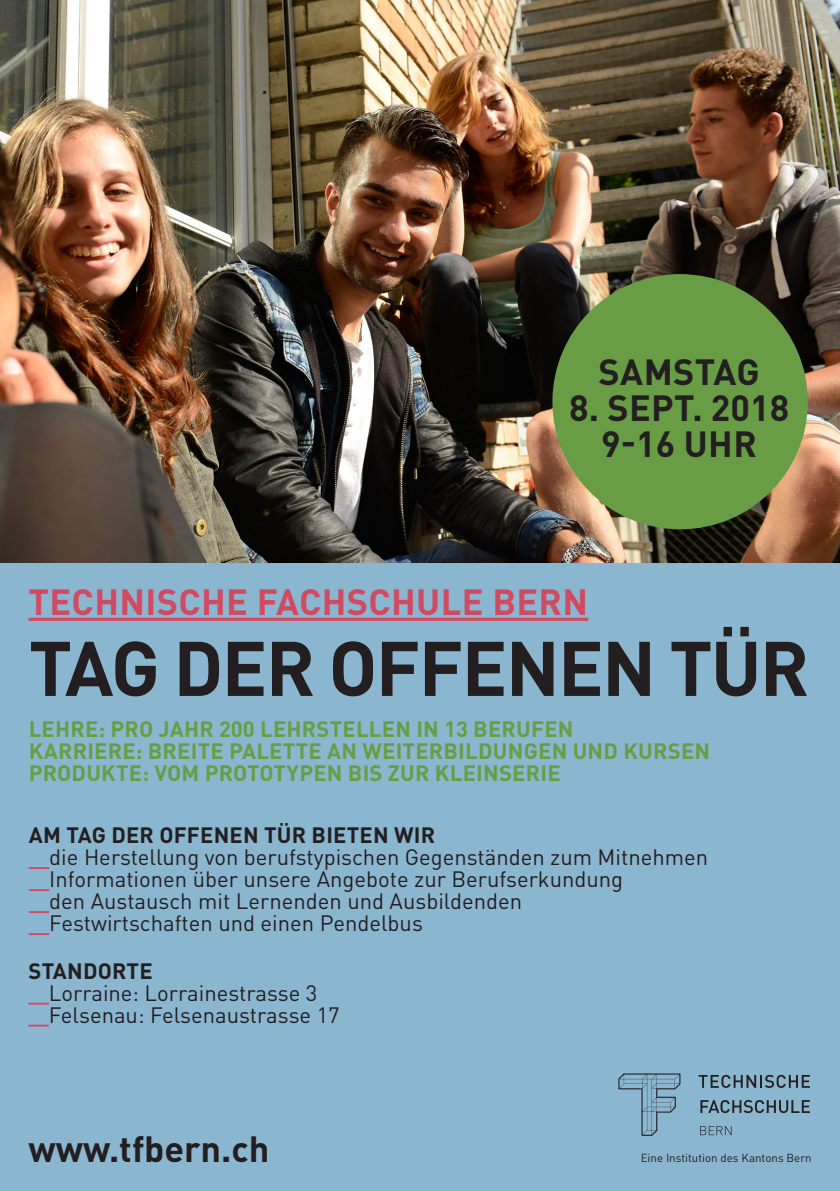
<style>
.page{position:relative;width:840px;height:1191px;background:#fff}
.page>*{position:absolute;margin:0;border:0;box-sizing:border-box;transform-origin:0 0}
.t1{font:700 76px "DINOT";letter-spacing:-.025em;color:#231f20}
.t2{font:700 36px "DINOT";color:#231f20}
.t3{font:700 36px "DINOT";letter-spacing:.01em;color:#d24a62}
.t4{font:22px "DINOT";color:#231f20}
.t5{font:700 22px "DINOT";letter-spacing:.01em;color:#699d45}
.t6{font:700 22px "DINOT";letter-spacing:.01em;color:#231f20}
.t7{font:11.6px "DINOT";color:#231f20}
</style>
<div class="page">
<img style="left:0;top:0;width:839px;height:563px">
<div style="left:0;top:563px;width:839px;height:628px;background:#8bb6d0"></div>
<div style="left:552px;top:274px;width:255px;height:255px;background:#699d45;border-radius:50%"></div>
<hr style="left:29px;top:867px;width:20px;height:2px;background:#d24a62">
<hr style="left:29px;top:889px;width:20px;height:2px;background:#d24a62">
<hr style="left:29px;top:911px;width:20px;height:2px;background:#d24a62">
<hr style="left:29px;top:933px;width:20px;height:2px;background:#d24a62">
<hr style="left:29px;top:618px;width:559px;height:3px;background:#d24a62">
<svg style="left:698px;top:1074px;width:111px;height:14px"></svg>
<svg style="left:700px;top:1100px;width:109px;height:13px"></svg>
<svg style="left:700px;top:1126px;width:31px;height:9px"></svg>
<svg style="left:618px;top:1073px;width:62px;height:62px"></svg>
<hr style="left:28px;top:1002px;width:21px;height:2px;background:#d24a62">
<hr style="left:28px;top:1024px;width:21px;height:2px;background:#d24a62">
<p class="t2" style="left:598px;top:348px;width:162px">SAMSTAG</p>
<p class="t2" style="left:568px;top:384px;width:221px">8. SEPT. 2018</p>
<p class="t2" style="left:601px;top:420px;width:157px">9-16 UHR</p>
<p class="t3" style="left:29px;top:578px;width:560px">TECHNISCHE FACHSCHULE BERN</p>
<p class="t1" style="left:29px;top:619px;width:781px">TAG DER OFFENEN TÜR</p>
<p class="t5" style="left:29px;top:714px;width:546px">LEHRE: PRO JAHR 200 LEHRSTELLEN IN 13 BERUFEN</p>
<p class="t5" style="left:29px;top:736px;width:682px">KARRIERE: BREITE PALETTE AN WEITERBILDUNGEN UND KURSEN</p>
<p class="t5" style="left:29px;top:758px;width:533px">PRODUKTE: VOM PROTOTYPEN BIS ZUR KLEINSERIE</p>
<p class="t6" style="left:29px;top:820px;width:407px">AM TAG DER OFFENEN TÜR BIETEN WIR</p>
<p class="t4" style="left:49px;top:843px;width:660px">die Herstellung von berufstypischen Gegenständen zum Mitnehmen</p>
<p class="t4" style="left:49px;top:865px;width:575px">Informationen über unsere Angebote zur Berufserkundung</p>
<p class="t4" style="left:49px;top:887px;width:474px">den Austausch mit Lernenden und Ausbildenden</p>
<p class="t4" style="left:49px;top:909px;width:375px">Festwirtschaften und einen Pendelbus</p>
<p class="t6" style="left:28px;top:956px;width:126px">STANDORTE</p>
<p class="t4" style="left:49px;top:979px;width:270px">Lorraine: Lorrainestrasse 3</p>
<p class="t4" style="left:49px;top:1001px;width:292px">Felsenau: Felsenaustrasse 17</p>
<p class="t2" style="left:28px;top:1125px;width:242px">www.tfbern.ch</p>
<p class="t7" style="left:640px;top:1150px;width:172px">Eine Institution des Kantons Bern</p>
</div>
